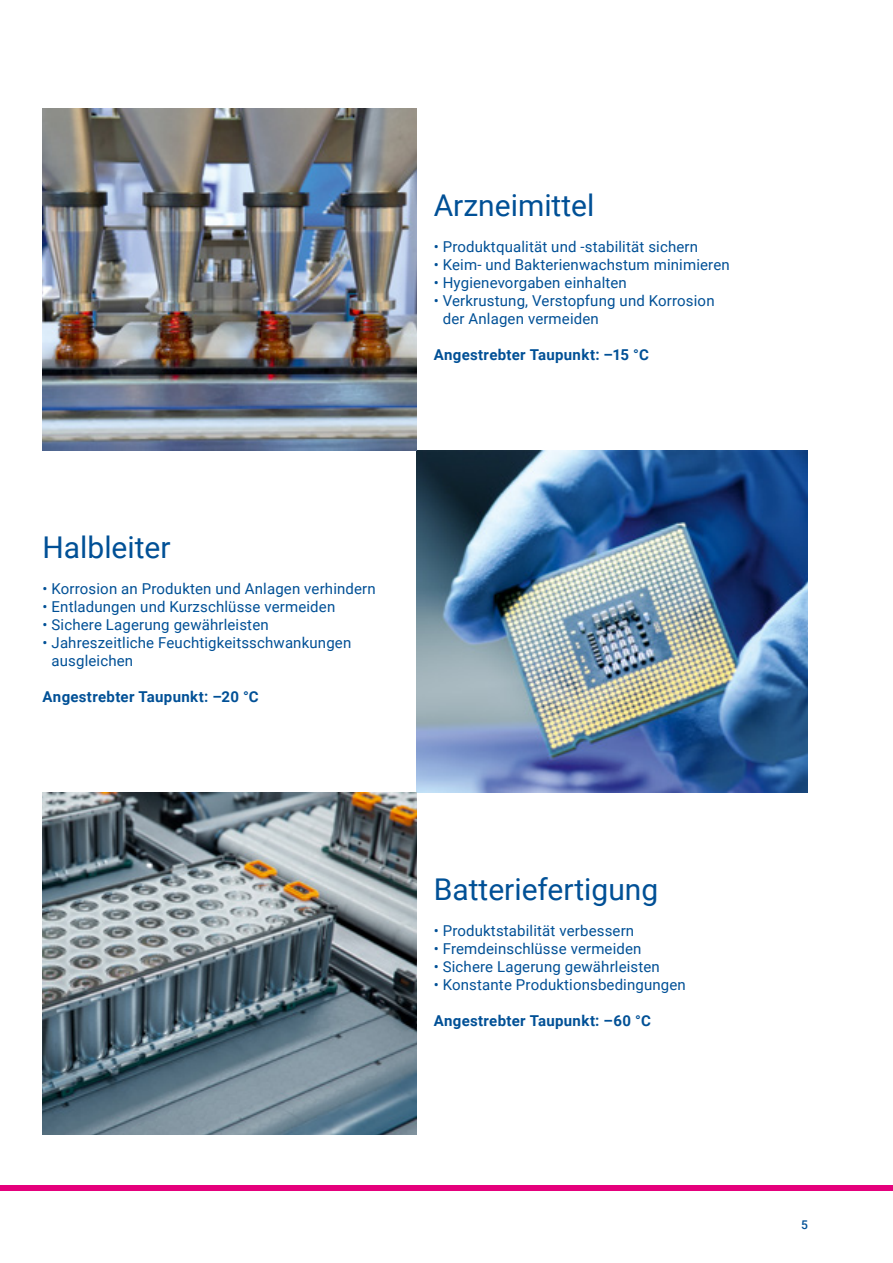
<style>
.page{position:relative;width:893px;height:1263px;background:#fff}
.page>*{position:absolute;margin:0;border:0;box-sizing:border-box;transform-origin:0 0}
.t1{font:30px "Roboto";color:#005096}
.t2{font:15px/18px "Roboto";letter-spacing:.01em;color:#005096}
.t3{font:700 15px "Roboto";letter-spacing:.02em;color:#005096}
.t4{font:500 12px "Roboto";color:#005096}
</style>
<div class="page">
<img style="left:417px;top:450px;width:391px;height:342px">
<img style="left:43px;top:108px;width:374px;height:342px">
<img style="left:43px;top:792px;width:374px;height:342px">
<div style="left:0;top:1185px;width:893px;height:6px;background:#e5007c"></div>
<h1 class="t1" style="left:434px;top:184px;width:162px">Arzneimittel</h1>
<p class="t2" style="left:434px;top:237px;width:266px">• Produktqualität und -stabilität sichern</p>
<p class="t2" style="left:434px;top:255px;width:297px">• Keim- und Bakterienwachstum minimieren</p>
<p class="t2" style="left:434px;top:273px;width:195px">• Hygienevorgaben einhalten</p>
<p class="t2" style="left:443px;top:291px;width:273px;text-indent:-9px">• Verkrustung, Verstopfung und Korrosion der Anlagen vermeiden</p>
<p class="t3" style="left:434px;top:344px;width:217px">Angestrebter Taupunkt: –15 °C</p>
<h1 class="t1" style="left:43px;top:526px;width:130px">Halbleiter</h1>
<p class="t2" style="left:43px;top:579px;width:335px">• Korrosion an Produkten und Anlagen verhindern</p>
<p class="t2" style="left:43px;top:597px;width:294px">• Entladungen und Kurzschlüsse vermeiden</p>
<p class="t2" style="left:43px;top:615px;width:228px">• Sichere Lagerung gewährleisten</p>
<p class="t2" style="left:52px;top:633px;width:301px;text-indent:-9px">• Jahreszeitliche Feuchtigkeitsschwankungen ausgleichen</p>
<p class="t3" style="left:42px;top:686px;width:218px">Angestrebter Taupunkt: –20 °C</p>
<h1 class="t1" style="left:434px;top:868px;width:226px">Batteriefertigung</h1>
<p class="t2" style="left:434px;top:921px;width:202px">• Produktstabilität verbessern</p>
<p class="t2" style="left:434px;top:939px;width:209px">• Fremdeinschlüsse vermeiden</p>
<p class="t2" style="left:434px;top:957px;width:228px">• Sichere Lagerung gewährleisten</p>
<p class="t2" style="left:434px;top:975px;width:254px">• Konstante Produktionsbedingungen</p>
<p class="t3" style="left:434px;top:1010px;width:219px">Angestrebter Taupunkt: –60 °C</p>
<p class="t4" style="left:801px;top:1216px;width:8px">5</p>
</div>
